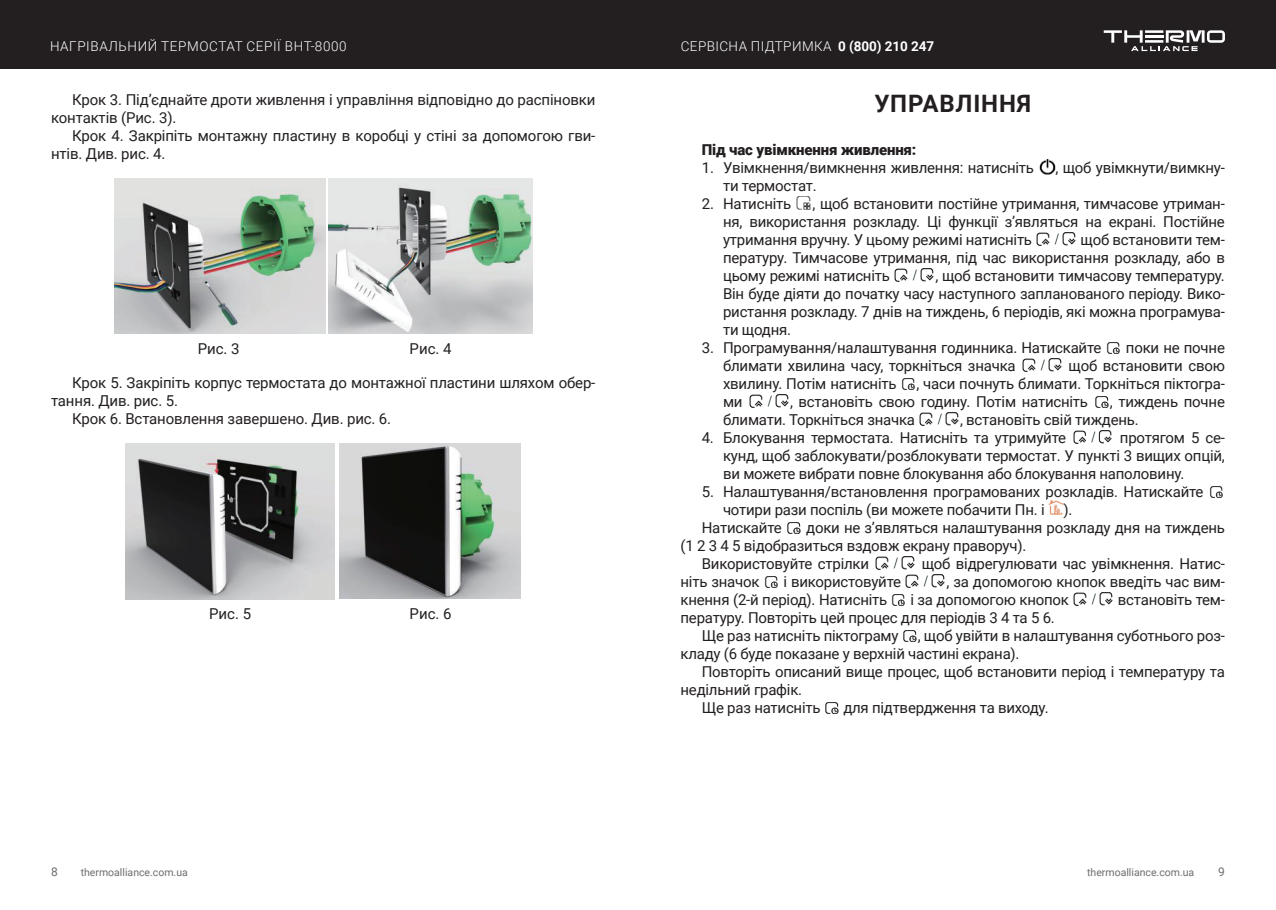
<style>
.page{position:relative;width:1276px;height:910px;background:#fff}
.page>*{position:absolute;margin:0;border:0;box-sizing:border-box;transform-origin:0 0}
.t1{font:700 24px "Roboto";letter-spacing:.035em;color:#231f20}
.t2{font:15px/18px "Roboto";letter-spacing:-.015em;color:#231f20}
.t3{font:900 15px "Roboto";letter-spacing:-.01em;color:#231f20}
.t4{font:300 13.5px "Roboto";letter-spacing:.045em;color:#fff}
.t5{font:12px "Roboto";color:#6c6d70}
.t6{font:10.5px "Roboto";color:#6c6d70}
.s1{font-weight:700}
</style>
<div class="page">
<div style="left:0;top:0;width:1276px;height:68px;background:#231f20"></div>
<svg style="left:1103px;top:30px;width:122px;height:21px"></svg>
<img style="left:1039px;top:158px;width:16px;height:17px">
<img style="left:796px;top:196px;width:15px;height:14px">
<img style="left:1036px;top:232px;width:40px;height:14px">
<img style="left:894px;top:268px;width:40px;height:14px">
<img style="left:1106px;top:342px;width:14px;height:12px">
<img style="left:1022px;top:358px;width:40px;height:14px">
<img style="left:901px;top:378px;width:14px;height:12px">
<img style="left:749px;top:394px;width:40px;height:14px">
<img style="left:1095px;top:396px;width:14px;height:12px">
<img style="left:919px;top:412px;width:40px;height:14px">
<img style="left:1073px;top:430px;width:39px;height:14px">
<img style="left:1209px;top:486px;width:14px;height:12px">
<img style="left:1048px;top:500px;width:15px;height:15px">
<img style="left:787px;top:522px;width:14px;height:12px">
<img style="left:875px;top:556px;width:40px;height:14px">
<img style="left:764px;top:576px;width:14px;height:12px">
<img style="left:905px;top:574px;width:40px;height:14px">
<img style="left:891px;top:594px;width:14px;height:12px">
<img style="left:1073px;top:592px;width:40px;height:14px">
<img style="left:903px;top:630px;width:14px;height:12px">
<img style="left:825px;top:702px;width:14px;height:12px">
<img style="left:114px;top:178px;width:211px;height:156px">
<img style="left:329px;top:178px;width:203px;height:156px">
<img style="left:126px;top:444px;width:209px;height:155px">
<img style="left:340px;top:444px;width:181px;height:155px">
<p class="t4" style="left:50px;top:37px;width:298px">НАГРІВАЛЬНИЙ ТЕРМОСТАТ СЕРІЇ ВНТ-8000</p>
<p class="t2" style="left:51px;top:91px;width:546px;text-indent:21px">Крок 3. Під’єднайте дроти живлення і управління відповідно до распіновки контактів (Рис. 3).</p>
<p class="t2" style="left:51px;top:127px;width:546px;text-indent:21px">Крок 4. Закріпіть монтажну пластину в коробці у стіні за допомогою гви&shy;нтів. Див. рис. 4.</p>
<p class="t2" style="left:198px;top:339px;width:44px">Рис. 3</p>
<p class="t2" style="left:409px;top:339px;width:44px">Рис. 4</p>
<p class="t2" style="left:72px;top:373px;width:524px">Крок 5. Закріпіть корпус термостата до монтажної пластини шляхом обер-</p>
<p class="t2" style="left:51px;top:391px;width:128px">тання. Див. рис. 5.</p>
<p class="t2" style="left:72px;top:409px;width:320px">Крок 6. Встановлення завершено. Див. рис. 6.</p>
<p class="t2" style="left:209px;top:604px;width:44px">Рис. 5</p>
<p class="t2" style="left:409px;top:604px;width:44px">Рис. 6</p>
<p class="t4" style="left:681px;top:37px;width:255px">СЕРВІСНА ПІДТРИМКА <span class="s1">0 (800) 210 247</span></p>
<h1 class="t1" style="left:874px;top:87px;width:158px">УПРАВЛІННЯ</h1>
<p class="t3" style="left:702px;top:139px;width:216px">Під час увімкнення живлення:</p>
<p class="t2" style="left:702px;top:158px;width:334px">1. Увімкнення/вимкнення живлення: натисніть</p>
<p class="t2" style="left:1055px;top:158px;width:171px">, щоб увімкнути/вимкну-</p>
<p class="t2" style="left:723px;top:176px;width:95px">ти термостат.</p>
<p class="t2" style="left:702px;top:194px;width:91px">2. Натисніть</p>
<p class="t2" style="left:723px;top:194px;width:503px;text-align:justify;text-indent:89px">, щоб встановити постійне утримання, тимчасове утриман&shy;ня, використання розкладу. Ці функції з’являться на екрані. Постійне утримання вручну. У цьому режимі натисніть</p>
<p class="t2" style="left:723px;top:230px;width:503px;text-align:justify;text-indent:357px">щоб встановити тем&shy;пературу. Тимчасове утримання, під час використання розкладу, або в цьому режимі натисніть</p>
<p class="t2" style="left:723px;top:266px;width:503px;text-align:justify;text-indent:212px">, щоб встановити тимчасову температуру.<br>Він буде діяти до початку часу наступного запланованого періоду. Вико&shy;ристання розкладу. 7 днів на тиждень, 6 періодів, які можна програмува&shy;ти щодня.</p>
<p class="t2" style="left:702px;top:338px;width:401px">3. Програмування/налаштування годинника. Натискайте</p>
<p class="t2" style="left:1126px;top:338px;width:101px">поки не почне</p>
<p class="t2" style="left:723px;top:356px;width:294px">блимати хвилина часу, торкніться значка</p>
<p class="t2" style="left:1068px;top:356px;width:158px">щоб встановити свою</p>
<p class="t2" style="left:723px;top:374px;width:175px">хвилину. Потім натисніть</p>
<p class="t2" style="left:916px;top:374px;width:310px">, часи почнуть блимати. Торкніться піктогра-</p>
<p class="t2" style="left:723px;top:392px;width:21px">ми</p>
<p class="t2" style="left:790px;top:392px;width:300px">, встановіть свою годину. Потім натисніть</p>
<p class="t2" style="left:1109px;top:392px;width:117px">, тиждень почне</p>
<p class="t2" style="left:723px;top:410px;width:193px">блимати. Торкніться значка</p>
<p class="t2" style="left:960px;top:410px;width:180px">, встановіть свій тиждень.</p>
<p class="t2" style="left:702px;top:428px;width:366px">4. Блокування термостата. Натисніть та утримуйте</p>
<p class="t2" style="left:723px;top:428px;width:503px;text-align:justify;text-indent:397px">протягом 5 се&shy;кунд, щоб заблокувати/розблокувати термостат. У пункті 3 вищих опцій, ви можете вибрати повне блокування або блокування наполовину.</p>
<p class="t2" style="left:723px;top:482px;width:482px;text-indent:-21px">5. Налаштування/встановлення програмованих розкладів. Натискайте чотири рази поспіль (ви можете побачити Пн. і</p>
<p class="t2" style="left:1063px;top:500px;width:10px">).</p>
<p class="t2" style="left:702px;top:518px;width:81px">Натискайте</p>
<p class="t2" style="left:806px;top:518px;width:420px">доки не з’являться налаштування розкладу дня на тиждень</p>
<p class="t2" style="left:680px;top:536px;width:347px">(1 2 3 4 5 відобразиться вздовж екрану праворуч).</p>
<p class="t2" style="left:702px;top:554px;width:169px">Використовуйте стрілки</p>
<p class="t2" style="left:921px;top:554px;width:305px">щоб відрегулювати час увімкнення. Натис-</p>
<p class="t2" style="left:680px;top:572px;width:80px">ніть значок</p>
<p class="t2" style="left:783px;top:572px;width:119px">і використовуйте</p>
<p class="t2" style="left:946px;top:572px;width:280px">, за допомогою кнопок введіть час вим-</p>
<p class="t2" style="left:680px;top:590px;width:208px">кнення (2-й період). Натисніть</p>
<p class="t2" style="left:910px;top:590px;width:160px">і за допомогою кнопок</p>
<p class="t2" style="left:1118px;top:590px;width:108px">встановіть тем-</p>
<p class="t2" style="left:702px;top:608px;width:354px;text-indent:-21px">пературу. Повторіть цей процес для періодів 3 4 та 5 6.<br>Ще раз натисніть піктограму</p>
<p class="t2" style="left:680px;top:626px;width:546px;text-indent:237px">, щоб увійти в налаштування суботнього роз&shy;кладу (6 буде показане у верхній частині екрана).</p>
<p class="t2" style="left:702px;top:662px;width:524px">Повторіть описаний вище процес, щоб встановити період і температуру та</p>
<p class="t2" style="left:680px;top:680px;width:123px">недільний графік.</p>
<p class="t2" style="left:702px;top:698px;width:120px">Ще раз натисніть</p>
<p class="t2" style="left:843px;top:698px;width:207px">для підтвердження та виходу.</p>
<p class="t5" style="left:51px;top:864px;width:8px">8</p>
<p class="t6" style="left:81px;top:865px;width:109px">thermoalliance.com.ua</p>
<p class="t6" style="left:1087px;top:865px;width:109px">thermoalliance.com.ua</p>
<p class="t5" style="left:1218px;top:864px;width:8px">9</p>
</div>
